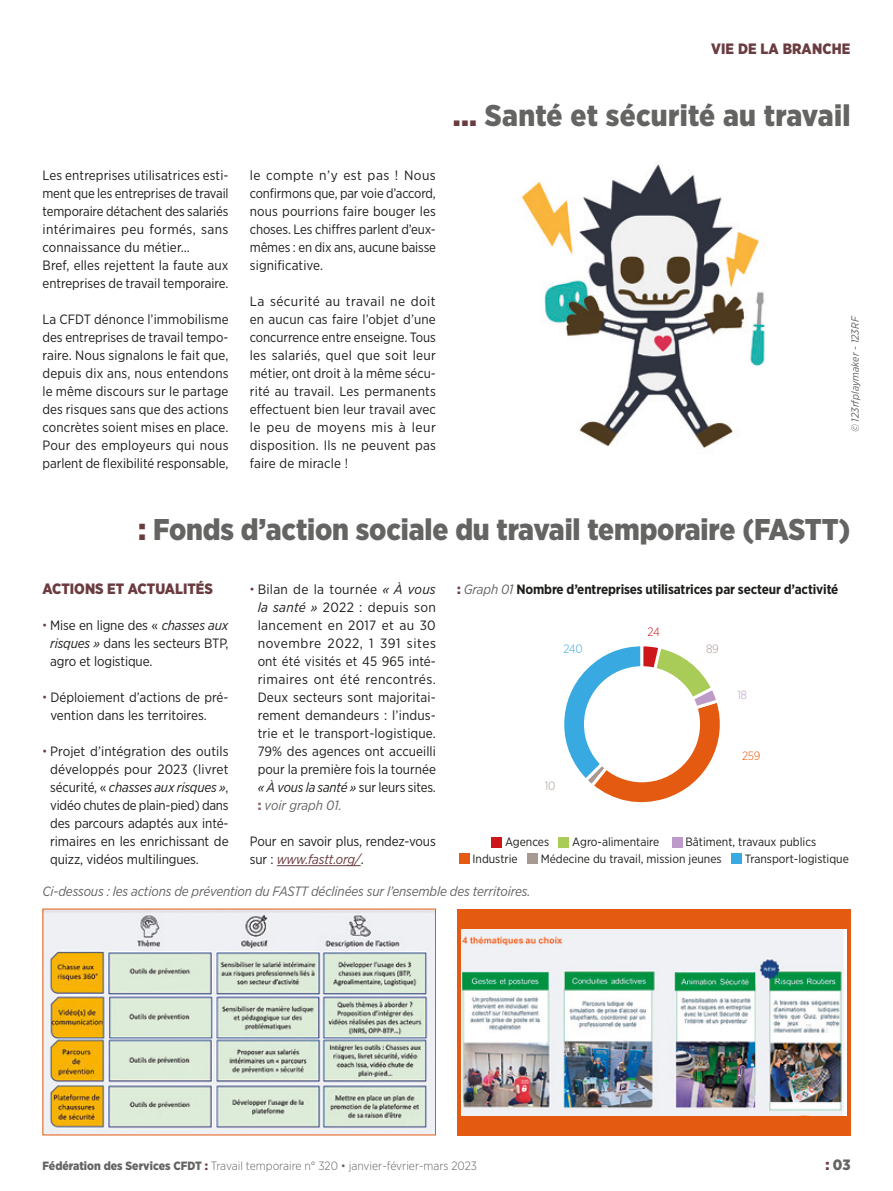
<style>
.page{position:relative;width:893px;height:1191px;background:#fff}
.page>*{position:absolute;margin:0;border:0;box-sizing:border-box;transform-origin:0 0}
.t1{font:900 30px "Gotham Narrow";letter-spacing:-.005em;color:#646463}
.t2{font:900 15px "Gotham Narrow";color:#6a3b3f}
.t3{font:900 15px "Gotham Narrow";color:#646463}
.t4{font:13.5px/18px "Gotham Narrow";color:#1d1d1b;text-align:justify}
.t5{font:italic 13.5px "Gotham Narrow";letter-spacing:-.01em;color:#646463}
.t6{font:700 13.5px "Gotham Narrow";letter-spacing:-.01em;color:#1d1d1b}
.t7{font:12px "Gotham Narrow";color:#1d1d1b}
.t8{font:300 12px "Gotham Narrow";color:#646463}
.t9{font:300 12px "Gotham Narrow";color:#a79a93}
.t10{font:300 12px "Gotham Narrow";color:#38aae1}
.t11{font:300 12px "Gotham Narrow";color:#ea5b0c}
.t12{font:300 12px "Gotham Narrow";color:#cd171a}
.t13{font:300 12px "Gotham Narrow";color:#bd9bc8}
.t14{font:italic 10.5px "Gotham Narrow";letter-spacing:.01em;color:#646463}
.s1{color:#6a3b3f}
.s2{font-weight:900;color:#6a3b3f}
.s3{font-weight:400;font-style:italic;color:#646463}
.s4{font-family:"Roboto";color:#6a3b3f}
.s5{font-style:italic}
.s6{font-weight:900;color:#916668}
.s7{font-style:italic;color:#646463}
.s8{font-style:italic;color:#6a3b3f}
.s9{font-weight:900}
</style>
<div class="page">
<img style="left:521px;top:164px;width:244px;height:284px">
<hr style="left:277px;top:865px;width:84px;height:1px;background:#6a3b3f">
<img style="left:45px;top:910px;width:389px;height:223px">
<div style="left:457px;top:909px;width:393px;height:226px;background:#e35a10"></div>
<img style="left:461px;top:929px;width:385px;height:186px">
<div style="left:491px;top:837px;width:11px;height:10px;background:#cd171a"></div>
<div style="left:559px;top:837px;width:10px;height:10px;background:#a9cb57"></div>
<div style="left:672px;top:837px;width:10px;height:10px;background:#bd9bc8"></div>
<div style="left:459px;top:853px;width:10px;height:11px;background:#e35a10"></div>
<div style="left:527px;top:853px;width:11px;height:11px;background:#a79a93"></div>
<div style="left:731px;top:853px;width:11px;height:11px;background:#38aae1"></div>
<svg style="left:564px;top:646px;width:156px;height:157px"></svg>
<div style="left:584px;top:666px;width:116px;height:116px;background:#fff;border-radius:50%"></div>
<p class="t2" style="left:711px;top:39px;width:141px">VIE DE LA BRANCHE</p>
<p class="t4" style="left:43px;top:166px;width:188px;text-align:left">Les entreprises utilisatrices esti&shy;ment que les entreprises de travail temporaire détachent des salariés intérimaires peu formés, sans connaissance du métier…<br>Bref, elles rejettent la faute aux entreprises de travail temporaire.</p>
<p class="t4" style="left:43px;top:310px;width:188px">La CFDT dénonce l’immobilisme des entreprises de travail tempo&shy;raire. Nous signalons le fait que, depuis dix ans, nous entendons le même discours sur le partage des risques sans que des actions concrètes soient mises en place.<br>Pour des employeurs qui nous parlent de flexibilité responsable,</p>
<p class="t4" style="left:250px;top:166px;width:188px">le compte n’y est pas ! Nous confirmons que, par voie d’accord, nous pourrions faire bouger les choses. Les chiffres parlent d’eux&shy;mêmes : en dix ans, aucune baisse significative.</p>
<p class="t4" style="left:250px;top:292px;width:188px">La sécurité au travail ne doit en aucun cas faire l’objet d’une concurrence entre enseigne. Tous les salariés, quel que soit leur métier, ont droit à la même sécu&shy;rité au travail. Les permanents effectuent bien leur travail avec le peu de moyens mis à leur disposition. Ils ne peuvent pas faire de miracle !</p>
<h1 class="t1" style="left:453px;top:96px;width:399px"><span class="s1">...</span> Santé et sécurité au travail</h1>
<p class="t14" style="left:849px;top:432px;width:118px;rotate:-90deg">© 123rfplaymaker - 123RF</p>
<h1 class="t1" style="left:138px;top:510px;width:714px"><span class="s1">:</span> Fonds d’action sociale du travail temporaire (FASTT)</h1>
<p class="t6" style="left:457px;top:581px;width:383px"><span class="s2">:</span> <span class="s3">Graph 01</span> Nombre d’entreprises utilisatrices par secteur d’activité</p>
<p class="t2" style="left:43px;top:579px;width:172px">ACTIONS ET ACTUALITÉS</p>
<p class="t4" style="left:50px;top:616px;width:180px;text-indent:-8px"><span class="s4">•</span> Mise en ligne des « <span class="s5">chasses aux risques »</span> dans les secteurs BTP, agro et logistique.</p>
<p class="t4" style="left:50px;top:688px;width:180px;text-indent:-8px"><span class="s4">•</span> Déploiement d’actions de pré&shy;vention dans les territoires.</p>
<p class="t4" style="left:50px;top:742px;width:180px;text-indent:-8px"><span class="s4">•</span> Projet d’intégration des outils développés pour 2023 (livret sécurité, « <span class="s5">chasses aux risques »</span>, vidéo chutes de plain-pied) dans des parcours adaptés aux inté&shy;rimaires en les enrichissant de quizz, vidéos multilingues.</p>
<p class="t4" style="left:258px;top:580px;width:180px;text-indent:-8px"><span class="s4">•</span> Bilan de la tournée <span class="s5">« À vous la santé »</span> 2022 : depuis son lancement en 2017 et au 30 novembre 2022, 1 391 sites ont été visités et 45 965 inté&shy;rimaires ont été rencontrés.<br>Deux secteurs sont majoritai&shy;rement demandeurs : l’indus&shy;trie et le transport-logistique.<br>79% des agences ont accueilli pour la première fois la tournée <span class="s5">« À vous la santé »</span> sur leurs sites. <span class="s6">:</span> <span class="s7">voir graph 01.</span></p>
<p class="t4" style="left:250px;top:832px;width:188px">Pour en savoir plus, rendez-vous sur : <span class="s8">www.fastt.org/</span>.</p>
<p class="t7" style="left:505px;top:834px;width:46px">Agences</p>
<p class="t7" style="left:572px;top:834px;width:88px">Agro-alimentaire</p>
<p class="t7" style="left:685px;top:834px;width:132px">Bâtiment, travaux publics</p>
<p class="t12" style="left:648px;top:624px;width:14px">24</p>
<p class="t10" style="left:563px;top:641px;width:21px">240</p>
<p class="t9" style="left:706px;top:641px;width:14px">89</p>
<p class="t13" style="left:737px;top:687px;width:11px">18</p>
<p class="t11" style="left:742px;top:749px;width:20px">259</p>
<p class="t9" style="left:545px;top:778px;width:12px">10</p>
<p class="t7" style="left:472px;top:851px;width:47px">Industrie</p>
<p class="t7" style="left:541px;top:851px;width:182px">Médecine du travail, mission jeunes</p>
<p class="t7" style="left:745px;top:851px;width:106px">Transport-logistique</p>
<p class="t5" style="left:43px;top:883px;width:490px">Ci-dessous : les actions de prévention du FASTT déclinées sur l’ensemble des territoires.</p>
<p class="t8" style="left:43px;top:1158px;width:436px"><span class="s9">Fédération des Services CFDT</span> <span class="s2">:</span> Travail temporaire n° 320 • janvier-février-mars 2023</p>
<p class="t3" style="left:825px;top:1154px;width:27px"><span class="s1">:</span> 03</p>
</div>
